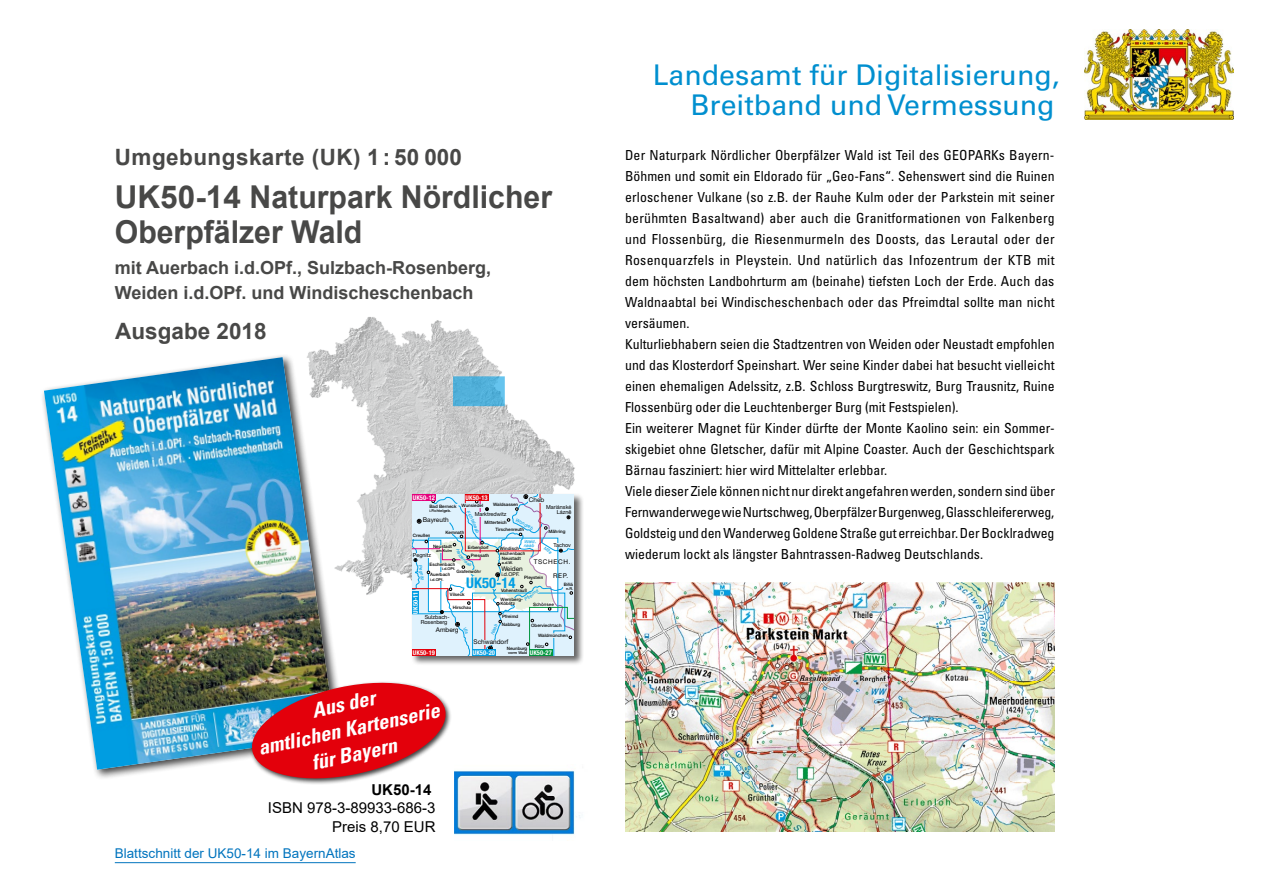
<style>
.page{position:relative;width:1263px;height:893px;background:#fff}
.page>*{position:absolute;margin:0;border:0;box-sizing:border-box;transform-origin:0 0}
.t1{font:700 31.5px/35.2px "Arial";color:#484847}
.t2{font:28.5px/30px "Univers";color:#008fcf;text-align:right}
.t3{font:700 22.5px "Arial";letter-spacing:.02em;color:#484847}
.t4{font:700 22.5px "Arial";color:#484847}
.t5{font:italic 700 condensed 20.55px/25.3px "Univers";color:#fff;text-align:center}
.t6{font:700 18px/24.8px "Arial";color:#484847}
.t7{font:15px/18.8px "Arial";color:#000;text-align:right}
.t8{font:700 15px "Arial";color:#000}
.t9{font:700 condensed 14.7px "Helvetica Neue";color:#009ee3}
.t10{font:condensed 13.8px/21px "Univers";color:#000}
.t11{font:13.5px "Arial";color:#0074be}
.t12{font:700 condensed 6.45px "Helvetica Neue";letter-spacing:.005em;color:#fff}
.t13{font:6.45px "Helvetica Neue";color:#000}
.t14{font:6.45px/13.4px "Helvetica Neue";letter-spacing:.1em;color:#000}
.t15{font:5.55px/4.9px "Helvetica Neue";color:#000;text-align:right}
.t16{font:5.25px "Helvetica Neue";color:#000}
.t17{font:italic 4.65px/4.1px "Arial";color:#009ee3}
.t18{font:500 4.5px/8.1px "Helvetica Neue";color:#000}
.t19{font:500 3.9px "Helvetica Neue";color:#000}
.s1{font-family:"Arial"}
.s2{font-family:"Arial";font-weight:400}
</style>
<div class="page">
<img style="left:625px;top:582px;width:429px;height:249px">
<img style="left:308px;top:317px;width:267px;height:278px">
<div style="left:453px;top:376px;width:52px;height:30px;background:linear-gradient(to right,#4dacd5,#59b8e1)"></div>
<div style="left:411px;top:493px;width:173px;height:173px;background:#000;opacity:.6"></div>
<div style="left:40px;top:354px;width:307px;height:426px;background:#000;opacity:.75"></div>
<img style="left:44px;top:357px;width:292px;height:413px">
<svg style="left:247px;top:676px;width:203px;height:108px"></svg>
<hr style="left:115px;top:862px;width:241px;height:1px;background:#0074be">
<img style="left:455px;top:770px;width:126px;height:65px">
<img style="left:1084px;top:30px;width:149px;height:90px">
<svg style="left:412px;top:494px;width:162px;height:162px"></svg>
<h3 class="t3" style="left:115px;top:141px;width:348px">Umgebungskarte (UK) 1 : 50 000</h3>
<h1 class="t1" style="left:115px;top:180px;width:439px">UK50-14 Naturpark Nördlicher<br>Oberpfälzer Wald</h1>
<h3 class="t6" style="left:115px;top:255px;width:378px">mit Auerbach i.d.OPf., Sulzbach-Rosenberg,<br>Weiden i.d.OPf. und Windischeschenbach</h3>
<h3 class="t4" style="left:115px;top:315px;width:153px">Ausgabe 2018</h3>
<p class="t12" style="left:413px;top:494px;width:24px">UK50-12</p>
<p class="t12" style="left:466px;top:493px;width:24px">UK50-13</p>
<p class="t13" style="left:529px;top:496px;width:17px">Cheb</p>
<p class="t18" style="left:493px;top:501px;width:27px">Waldsassen</p>
<p class="t18" style="left:484px;top:518px;width:24px">Mitterteich</p>
<p class="t18" style="left:461px;top:502px;width:23px">Wunsiedel</p>
<p class="t15" style="left:475px;top:511px;width:33px">Marktredwitz</p>
<p class="t18" style="left:429px;top:502px;width:29px">Bad Berneck</p>
<p class="t19" style="left:429px;top:508px;width:23px">i.Fichtelgeb.</p>
<p class="t15" style="left:546px;top:505px;width:27px">Mariánské<br>Lázn<span class="s1">ě</span></p>
<p class="t13" style="left:423px;top:516px;width:27px">Bayreuth</p>
<p class="t18" style="left:445px;top:528px;width:20px">Kemnath</p>
<p class="t17" style="left:517px;top:518px;width:20px;rotate:27deg">Wondreb</p>
<p class="t17" style="left:524px;top:539px;width:14px;rotate:5deg">Wald&shy;naab</p>
<p class="t18" style="left:495px;top:526px;width:30px">Tirschenreuth</p>
<p class="t18" style="left:500px;top:546px;width:27px;line-height:4.5px">Windisch&shy;eschenbach</p>
<p class="t18" style="left:548px;top:527px;width:19px">Mähring</p>
<p class="t15" style="left:554px;top:542px;width:19px">Tachov</p>
<p class="t18" style="left:413px;top:531px;width:19px">Creußen</p>
<p class="t18" style="left:433px;top:542px;width:20px">Neustadt</p>
<p class="t19" style="left:436px;top:548px;width:17px">am Kulm</p>
<p class="t18" style="left:430px;top:571px;width:22px">Auerbach</p>
<p class="t19" style="left:430px;top:577px;width:15px">i.d.OPf.</p>
<p class="t18" style="left:468px;top:543px;width:22px">Erbendorf</p>
<p class="t15" style="left:413px;top:552px;width:20px">Pegnitz</p>
<p class="t18" style="left:471px;top:551px;width:20px">Pressath</p>
<p class="t18" style="left:502px;top:554px;width:20px">Neustadt</p>
<p class="t19" style="left:502px;top:560px;width:13px">a.d.W.</p>
<p class="t14" style="left:553px;top:555px;width:19px;text-indent:-19px">TSCHECH.<br>REP.</p>
<p class="t18" style="left:429px;top:560px;width:27px">Eschenbach</p>
<p class="t19" style="left:442px;top:566px;width:15px">i.d.OPf.</p>
<p class="t17" style="left:422px;top:564px;width:17px;rotate:80deg">Pegnitz</p>
<p class="t13" style="left:501px;top:565px;width:23px">Weiden</p>
<p class="t16" style="left:501px;top:571px;width:20px">i.d.OPF.</p>
<p class="t18" style="left:457px;top:568px;width:26px">Grafenwöhr</p>
<p class="t18" style="left:524px;top:573px;width:21px">Pleystein</p>
<p class="t18" style="left:501px;top:586px;width:28px">Vohenstrauß</p>
<p class="t18" style="left:533px;top:600px;width:22px">Schönsee</p>
<p class="t18" style="left:502px;top:612px;width:20px">Pfreimd<br>Nabburg</p>
<p class="t18" style="left:535px;top:642px;width:11px">Rötz</p>
<p class="t9" style="left:466px;top:573px;width:51px">UK50-14</p>
<p class="t18" style="left:564px;top:580px;width:11px">B<span class="s2">ě</span>lá</p>
<p class="t19" style="left:566px;top:586px;width:9px">n.R.</p>
<p class="t17" style="left:524px;top:598px;width:17px;rotate:-36deg">Pfreimd</p>
<p class="t12" style="left:412px;top:613px;width:24px;rotate:-90deg">UK50-11</p>
<p class="t18" style="left:450px;top:590px;width:16px">Vilseck</p>
<p class="t18" style="left:500px;top:597px;width:24px;line-height:4.1px">Wernberg-<br>Köblitz</p>
<p class="t18" style="left:453px;top:603px;width:20px">Hirschau</p>
<p class="t15" style="left:421px;top:615px;width:30px;text-align:left;text-indent:4px">Sulzbach-<br>Rosenberg</p>
<p class="t17" style="left:490px;top:634px;width:13px;rotate:-69deg">Naab</p>
<p class="t18" style="left:531px;top:621px;width:32px">Oberviechtach</p>
<p class="t17" style="left:466px;top:626px;width:9px;rotate:66deg">Vils</p>
<p class="t13" style="left:436px;top:626px;width:24px">Amberg</p>
<p class="t18" style="left:538px;top:631px;width:31px">Waldmünchen</p>
<p class="t13" style="left:474px;top:638px;width:36px">Schwandorf</p>
<p class="t18" style="left:507px;top:644px;width:22px">Neunburg</p>
<p class="t19" style="left:508px;top:650px;width:21px">vorm Wald</p>
<p class="t12" style="left:413px;top:649px;width:24px">UK50-19</p>
<p class="t12" style="left:473px;top:649px;width:24px">UK50-20</p>
<p class="t12" style="left:530px;top:649px;width:24px">UK50-27</p>
<h3 class="t5" style="left:251px;top:711px;width:186px;rotate:-12deg">Aus der<br>amtlichen Kartenserie für Bayern</h3>
<p class="t8" style="left:371px;top:779px;width:62px">UK50-14</p>
<p class="t7" style="left:268px;top:798px;width:169px">ISBN 978-3-89933-686-3<br>Preis 8,70 EUR</p>
<p class="t11" style="left:115px;top:844px;width:242px">Blattschnitt der UK50-14 im BayernAtlas</p>
<h2 class="t2" style="left:653px;top:60px;width:408px">Landesamt für Digitalisierung,<br>Breitband und Vermessung</h2>
<p class="t10" style="left:625px;top:144px;width:431px">Der Naturpark Nördlicher Oberpfälzer Wald ist Teil des GEOPARKs Bayern-Böhmen und somit ein Eldorado für „Geo-Fans“. Sehenswert sind die Ruinen erloschener Vulkane (so z.B. der Rauhe Kulm oder der Parkstein mit seiner berühmten Basaltwand) aber auch die Granitformationen von Falkenberg und Flossenbürg, die Riesenmurmeln des Doosts, das Lerautal oder der Rosenquarzfels in Pleystein. Und natürlich das Infozentrum der KTB mit dem höchsten Landbohrturm am (beinahe) tiefsten Loch der Erde. Auch das Waldnaabtal bei Windischeschenbach oder das Pfreimdtal sollte man nicht versäumen.<br>Kulturliebhabern seien die Stadtzentren von Weiden oder Neustadt empfohlen und das Klosterdorf Speinshart. Wer seine Kinder dabei hat besucht vielleicht einen ehemaligen Adelssitz, z.B. Schloss Burgtreswitz, Burg Trausnitz, Ruine Flossenbürg oder die Leuchtenberger Burg (mit Festspielen).<br>Ein weiterer Magnet für Kinder dürfte der Monte Kaolino sein: ein Sommer&shy;skigebiet ohne Gletscher, dafür mit Alpine Coaster. Auch der Geschichtspark Bärnau fasziniert: hier wird Mittelalter erlebbar.<br>Viele dieser Ziele können nicht nur direkt angefahren werden, sondern sind über Fernwanderwege wie Nurtschweg, Oberpfälzer Burgenweg, Glasschleifererweg, Goldsteig und den Wanderweg Goldene Straße gut erreichbar. Der Bocklradweg wiederum lockt als längster Bahntrassen-Radweg Deutschlands.</p>
</div>
